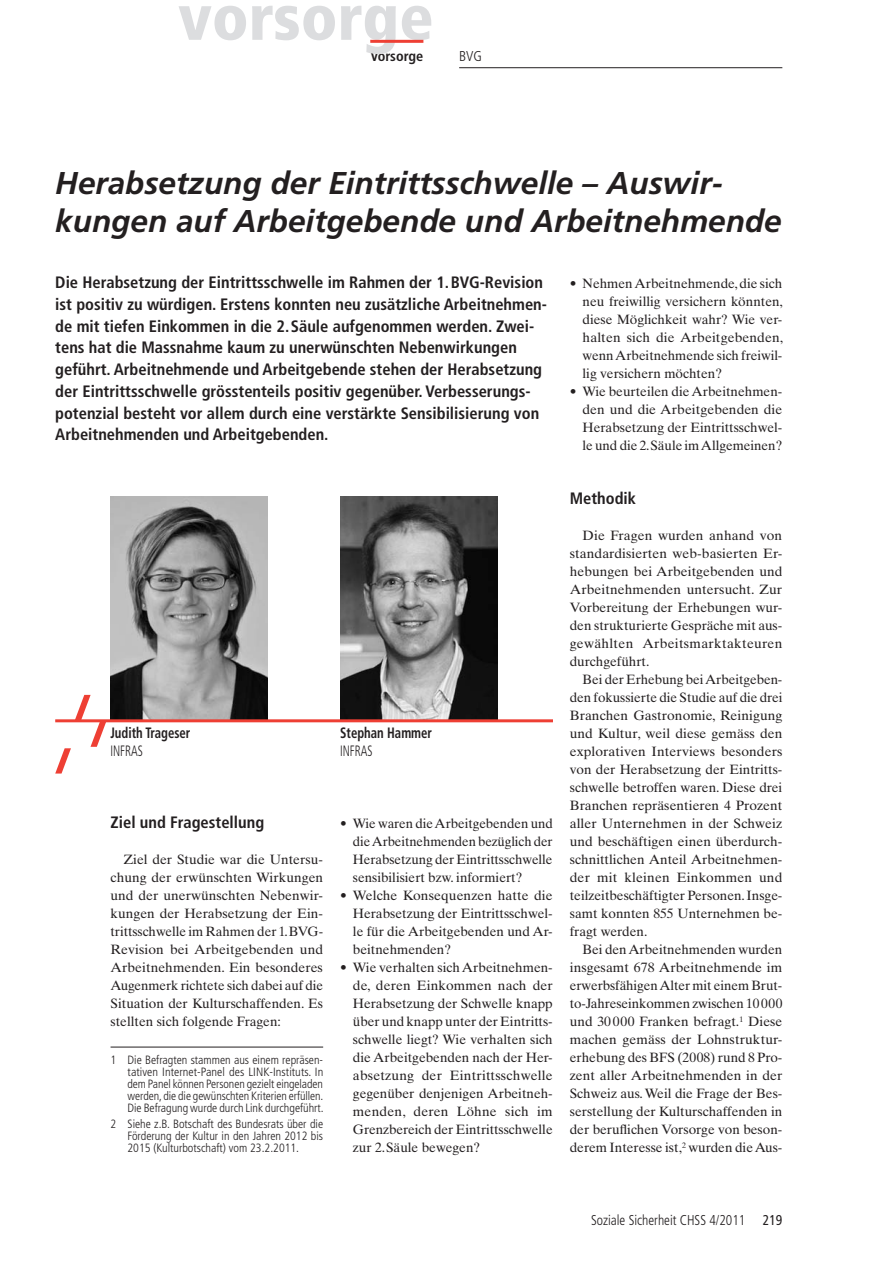
<style>
.page{position:relative;width:893px;height:1263px;background:#fff}
.page>*{position:absolute;margin:0;border:0;box-sizing:border-box;transform-origin:0 0}
.t1{font:900 condensed 64.5px "Frutiger LT Std";color:#dcdddf}
.t2{font:italic 700 31.5px/38.2px "Frutiger LT Std";color:#231f20}
.t3{font:700 condensed 16.5px/21.8px "Frutiger LT Std";color:#231f20}
.t4{font:700 condensed 15px "Frutiger LT Std";color:#231f20;scale:.85 1}
.t5{font:300 condensed 15px "Frutiger LT Std";color:#231f20;scale:.8 1}
.t6{font:300 condensed 14.25px "Frutiger LT Std";color:#231f20;scale:.95 1}
.t7{font:700 condensed 14.25px "Frutiger LT Std";color:#231f20}
.t8{font:300 condensed 14.25px "Frutiger LT Std";color:#231f20}
.t9{font:13.5px/18px "Times Ten LT Std";color:#231f20;text-align:justify}
.t10{font:300 condensed 12px/12px "Frutiger LT Std";color:#231f20;text-align:justify}
.s1{font-weight:400}
</style>
<div class="page">
<hr style="left:370px;top:40px;width:53px;height:3px;background:#ee3f34">
<hr style="left:459px;top:67px;width:323px;height:1px;background:#231f20">
<img style="left:111px;top:497px;width:157px;height:222px">
<img style="left:340px;top:497px;width:157px;height:222px">
<svg style="left:55px;top:695px;width:51px;height:78px"></svg>
<hr style="left:55px;top:719px;width:498px;height:3px;background:#ee3f34">
<hr style="left:111px;top:1047px;width:212px;height:1px;background:#231f20">
<h1 class="t1" style="left:178px;top:-21px;width:257px">vorsorge</h1>
<p class="t7" style="left:370px;top:47px;width:55px">Vorsorge</p>
<p class="t8" style="left:459px;top:48px;width:24px">BVG</p>
<p class="t2" style="left:55px;top:164px;width:728px">Herabsetzung der Eintrittsschwelle – Auswir&shy;kungen auf Arbeitgebende und Arbeitnehmende</p>
<p class="t3" style="left:55px;top:271px;width:493px">Die Herabsetzung der Eintrittsschwelle im Rahmen der 1.BVG-Revision ist positiv zu würdigen. Erstens konnten neu zusätzliche Arbeitnehmen&shy;de mit tiefen Einkommen in die 2.Säule aufgenommen werden. Zwei&shy;tens hat die Massnahme kaum zu unerwünschten Nebenwirkungen geführt. Arbeitnehmende und Arbeitgebende stehen der Herabsetzung der Eintrittsschwelle grösstenteils positiv gegenüber. Verbesserungs&shy;potenzial besteht vor allem durch eine verstärkte Sensibilisierung von Arbeitnehmenden und Arbeitgebenden.</p>
<p class="t9" style="left:582px;top:274px;width:202px;text-indent:-13px">• Nehmen Arbeitnehmende, die sich neu freiwillig versichern könnten, diese Möglichkeit wahr? Wie ver&shy;halten sich die Arbeitgebenden, wenn Arbeitnehmende sich freiwil&shy;lig versichern möchten?</p>
<p class="t9" style="left:582px;top:382px;width:201px;text-indent:-13px">• Wie beurteilen die Arbeitnehmen&shy;den und die Arbeitgebenden die Herabsetzung der Eintrittsschwel&shy;le und die 2.Säule im Allgemeinen?</p>
<h1 class="t3" style="left:570px;top:487px;width:68px">Methodik</h1>
<p class="t9" style="left:570px;top:526px;width:214px;text-indent:13px">Die Fragen wurden anhand von standardisierten web-basierten Er&shy;hebungen bei Arbeitgebenden und Arbeitnehmenden untersucht. Zur Vorbereitung der Erhebungen wur&shy;den strukturierte Gespräche mit aus&shy;gewählten Arbeitsmarktakteuren durchgeführt.</p>
<p class="t9" style="left:570px;top:670px;width:214px;text-indent:13px">Bei der Erhebung bei Arbeitgeben&shy;den fokussierte die Studie auf die drei Branchen Gastronomie, Reinigung und Kultur, weil diese gemäss den explorativen Interviews besonders von der Herabsetzung der Eintritts&shy;schwelle betroffen waren. Diese drei Branchen repräsentieren 4 Prozent aller Unternehmen in der Schweiz und beschäftigen einen überdurch&shy;schnittlichen Anteil Arbeitnehmen&shy;der mit kleinen Einkommen und teilzeitbeschäftigter Personen. Insge&shy;samt konnten 855 Unternehmen be&shy;fragt werden.</p>
<p class="t9" style="left:570px;top:940px;width:214px;text-indent:13px">Bei den Arbeitnehmenden wurden insgesamt 678 Arbeitnehmende im erwerbsfähigen Alter mit einem Brut&shy;to-Jahreseinkommen zwischen 10000 und 30 000 Franken befragt.<sup>1</sup> Diese machen gemäss der Lohnstruktur&shy;erhebung des BFS (2008) rund 8 Pro&shy;zent aller Arbeitnehmenden in der Schweiz aus. Weil die Frage der Bes&shy;serstellung der Kulturschaffenden in der beruflichen Vorsorge von beson&shy;derem Interesse ist,<sup>2</sup> wurden die Aus-</p>
<p class="t4" style="left:111px;top:724px;width:96px">Judith Trageser</p>
<p class="t4" style="left:340px;top:724px;width:110px">Stephan Hammer</p>
<p class="t5" style="left:111px;top:742px;width:42px">INFRAS</p>
<p class="t5" style="left:340px;top:742px;width:42px">INFRAS</p>
<h1 class="t3" style="left:111px;top:811px;width:155px">Ziel und Fragestellung</h1>
<p class="t9" style="left:111px;top:850px;width:214px;text-indent:13px">Ziel der Studie war die Untersu&shy;chung der erwünschten Wirkungen und der unerwünschten Nebenwir&shy;kungen der Herabsetzung der Ein&shy;trittsschwelle im Rahmen der 1.BVG-Revision bei Arbeitgebenden und Arbeitnehmenden. Ein besonderes Augenmerk richtete sich dabei auf die Situation der Kulturschaffenden. Es stellten sich folgende Fragen:</p>
<p class="t9" style="left:353px;top:814px;width:201px;text-indent:-13px">• Wie waren die Arbeitgebenden und die Arbeitnehmenden bezüglich der Herabsetzung der Eintrittsschwelle sensibilisiert bzw. informiert?</p>
<p class="t9" style="left:353px;top:886px;width:201px;text-indent:-13px">• Welche Konsequenzen hatte die Herabsetzung der Eintrittsschwel&shy;le für die Arbeitgebenden und Ar&shy;beitnehmenden?</p>
<p class="t9" style="left:353px;top:958px;width:201px;text-indent:-13px">• Wie verhalten sich Arbeitnehmen&shy;de, deren Einkommen nach der Herabsetzung der Schwelle knapp über und knapp unter der Eintritts&shy;schwelle liegt? Wie verhalten sich die Arbeitgebenden nach der Her&shy;absetzung der Eintrittsschwelle gegenüber denjenigen Arbeitneh&shy;menden, deren Löhne sich im Grenzbereich der Eintrittsschwelle zur 2.Säule bewegen?</p>
<p class="t10" style="left:128px;top:1054px;width:198px;text-indent:-17px">1 Die Befragten stammen aus einem repräsen&shy;tativen Internet-Panel des LINK-Instituts. In dem Panel können Personen gezielt eingeladen werden, die die gewünschten Kriterien erfüllen.<br>Die Befragung wurde durch Link durchgeführt.</p>
<p class="t10" style="left:128px;top:1118px;width:197px;text-indent:-17px">2 Siehe z.B. Botschaft des Bundesrats über die Förderung der Kultur in den Jahren 2012 bis 2015 (Kulturbotschaft) vom 23.2.2011.</p>
<p class="t6" style="left:591px;top:1212px;width:203px">Soziale Sicherheit CHSS 4/2011 <span class="s1">219</span></p>
</div>
